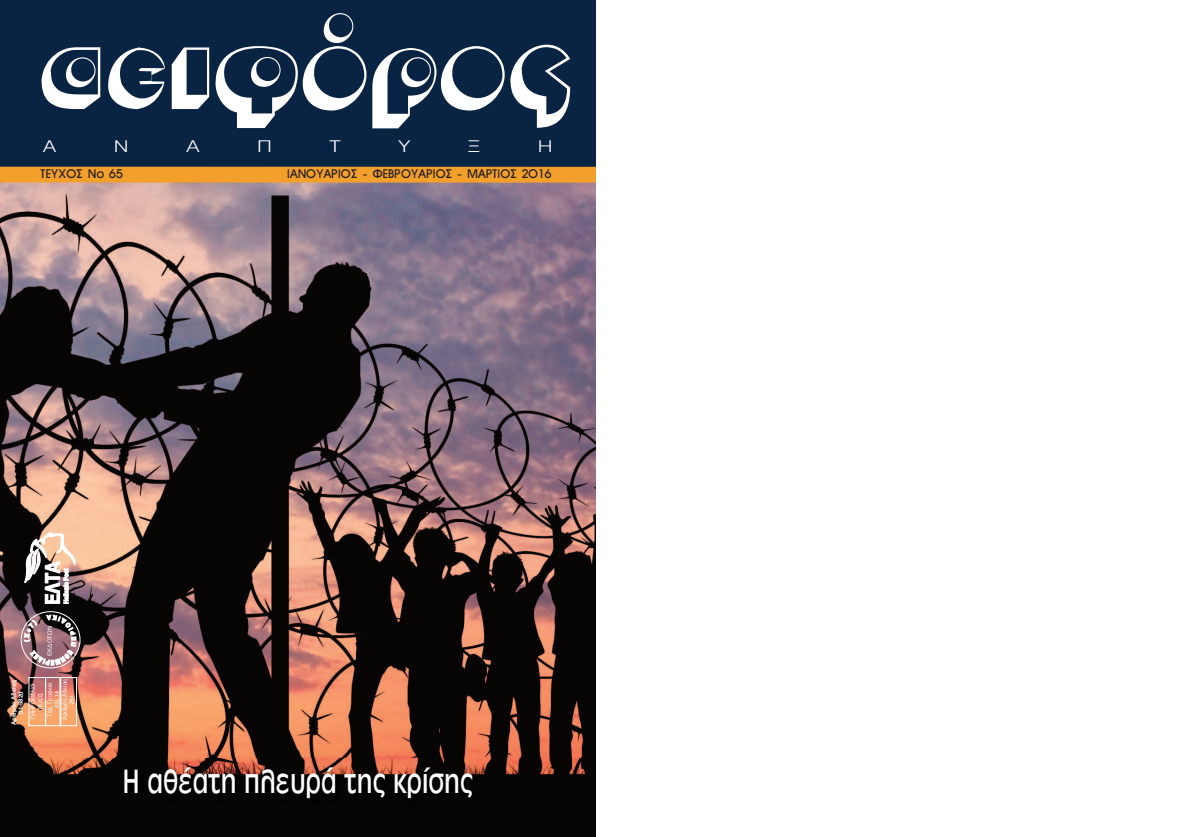
<style>
.page{position:relative;width:1191px;height:837px;background:#fff}
.page>*{position:absolute;margin:0;border:0;box-sizing:border-box;transform-origin:0 0}
.t1{font:35px "UB Antique Olive";color:#fff;scale:.81 1}
.t2{font:300 16px "UB Helvetica";color:#fff;scale:1.3 1}
.t3{font:12px "UB Front Bold";color:#231f20}
.t4{font:6px/7.4px "Helvetica";color:#fff;text-align:center;scale:.9 1}
.t5{font:700 6px/7.2px "Helvetica";color:#fff;text-align:center}
.t6{font:6px "Helvetica";color:#fff}
</style>
<div class="page">
<img style="left:0;top:182px;width:595px;height:576px">
<div style="left:0;top:0;width:595px;height:168px;background:#092343"></div>
<svg style="left:172px;top:47px;width:37px;height:62px"></svg>
<svg style="left:510px;top:45px;width:60px;height:83px"></svg>
<svg style="left:372px;top:46px;width:132px;height:82px"></svg>
<svg style="left:215px;top:13px;width:151px;height:115px"></svg>
<svg style="left:41px;top:47px;width:124px;height:63px"></svg>
<div style="left:29px;top:677px;width:48px;height:48px;border:1px solid #fff"></div>
<img style="left:23px;top:532px;width:54px;height:147px">
<hr style="left:45px;top:677px;width:1px;height:48px;background:#fff">
<hr style="left:60px;top:677px;width:1px;height:49px;background:#fff">
<div style="left:0;top:167px;width:595px;height:15px;background:#f39f2b"></div>
<img style="left:0;top:758px;width:595px;height:78px">
<hr style="left:59px;top:677px;width:2px;height:47px;background:#fff">
<h2 class="t2" style="left:43px;top:136px;width:11px">Α</h2>
<h2 class="t2" style="left:114px;top:136px;width:13px">Ν</h2>
<h2 class="t2" style="left:186px;top:136px;width:11px">Α</h2>
<h2 class="t2" style="left:257px;top:136px;width:13px">Π</h2>
<h2 class="t2" style="left:329px;top:136px;width:10px">Τ</h2>
<h2 class="t2" style="left:398px;top:136px;width:11px">Υ</h2>
<h2 class="t2" style="left:468px;top:136px;width:11px">Ξ</h2>
<h2 class="t2" style="left:538px;top:136px;width:13px">Η</h2>
<h3 class="t3" style="left:40px;top:167px;width:85px">ΤΕΥΧΟΣ Νο 65</h3>
<h3 class="t3" style="left:287px;top:167px;width:266px">ΙΑΝΟΥΑΡΙΟΣ - ΦΕΒΡΟΥΑΡΙΟΣ - ΜΑΡΤΙΟΣ 2016</h3>
<p class="t6" style="left:47px;top:655px;width:31px;rotate:-90deg">ΕΚΔΟΤΩΝ</p>
<p class="t4" style="left:30px;top:719px;width:41px;rotate:-90deg">ΠΛΗΡΩΜΕΝΟ<br>ΤΕΛΟΣ</p>
<p class="t4" style="left:46px;top:719px;width:47px;rotate:-90deg">Ταχ. Γραφείο<br>ΑΘ. 14<br>Αριθμός Αδείας<br>261</p>
<p class="t5" style="left:11px;top:725px;width:47px;rotate:-90deg">Aριθμός Aδείας<br>01-5820</p>
<h1 class="t1" style="left:123px;top:762px;width:434px">Η αθέατη πλευρά της κρίσης</h1>
</div>
